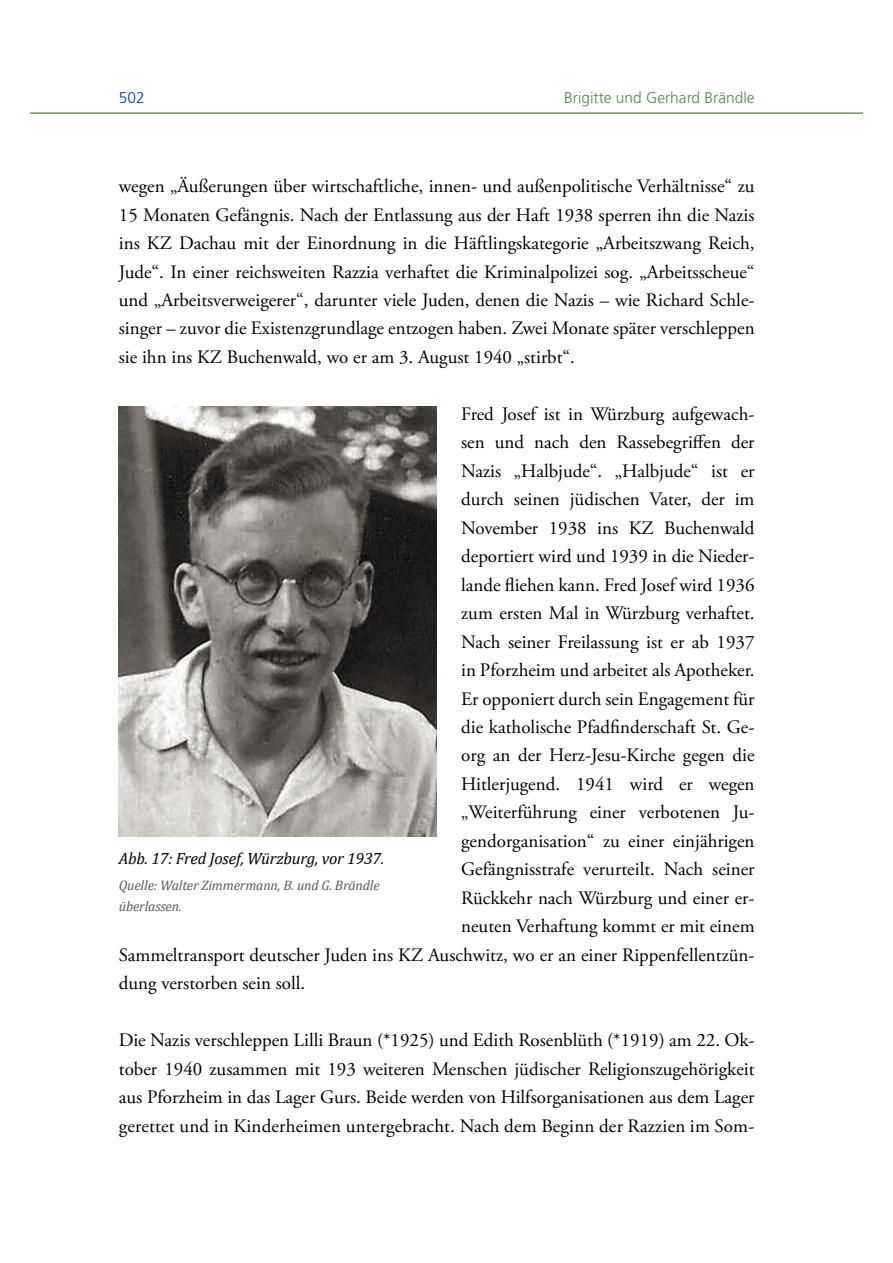
<style>
.page{position:relative;width:893px;height:1263px;background:#fff}
.page>*{position:absolute;margin:0;border:0;box-sizing:border-box;transform-origin:0 0}
.t1{font:18.9px/28.5px "Adobe Garamond Pro";color:#000;text-align:justify}
.t2{font:italic 16.35px "Cambria";letter-spacing:-.01em;color:#000}
.t3{font:300 15.6px "Frutiger";color:#59854e}
.t4{font:300 15.6px "Frutiger";color:#004290}
.t5{font:italic 13.8px/20.7px "Cambria";letter-spacing:-.01em;color:#5a5b5e}
</style>
<div class="page">
<hr style="left:31px;top:112px;width:831px;height:2px;background:#59854e">
<img style="left:119px;top:406px;width:318px;height:431px">
<p class="t4" style="left:119px;top:89px;width:27px">502</p>
<p class="t3" style="left:564px;top:89px;width:192px">Brigitte und Gerhard Brändle</p>
<p class="t1" style="left:119px;top:173px;width:637px">wegen „Äußerungen über wirtschaftliche, innen- und außenpolitische Verhältnisse“ zu 15 Monaten Gefängnis. Nach der Entlassung aus der Haft 1938 sperren ihn die Nazis ins KZ Dachau mit der Einordnung in die Häftlingskategorie „Arbeitszwang Reich, Jude“. In einer reichsweiten Razzia verhaftet die Kriminalpolizei sog. „Arbeitsscheue“ und „Arbeitsverweigerer“, darunter viele Juden, denen die Nazis – wie Richard Schle&shy;singer – zuvor die Existenzgrundlage entzogen haben. Zwei Monate später verschleppen sie ihn ins KZ Buchenwald, wo er am 3. August 1940 „stirbt“.</p>
<p class="t1" style="left:461px;top:400px;width:295px">Fred Josef ist in Würzburg aufgewach-</p>
<p class="t1" style="left:461px;top:429px;width:295px">sen und nach den Rassebegriffen der</p>
<p class="t1" style="left:461px;top:457px;width:295px">Nazis „Halbjude“. „Halbjude“ ist er</p>
<p class="t1" style="left:461px;top:486px;width:295px">durch seinen jüdischen Vater, der im</p>
<p class="t1" style="left:461px;top:514px;width:295px">November 1938 ins KZ Buchenwald</p>
<p class="t1" style="left:461px;top:543px;width:295px">deportiert wird und 1939 in die Nieder-</p>
<p class="t1" style="left:461px;top:571px;width:295px">lande fliehen kann. Fred Josef wird 1936</p>
<p class="t1" style="left:461px;top:600px;width:295px">zum ersten Mal in Würzburg verhaftet.</p>
<p class="t1" style="left:461px;top:628px;width:295px">Nach seiner Freilassung ist er ab 1937</p>
<p class="t1" style="left:461px;top:656px;width:295px">in Pforzheim und arbeitet als Apotheker.</p>
<p class="t1" style="left:461px;top:685px;width:295px">Er opponiert durch sein Engagement für</p>
<p class="t1" style="left:461px;top:713px;width:295px">die katholische Pfadfinderschaft St. Ge-</p>
<p class="t1" style="left:461px;top:742px;width:295px">org an der Herz-Jesu-Kirche gegen die</p>
<p class="t1" style="left:461px;top:770px;width:295px">Hitlerjugend. 1941 wird er wegen</p>
<p class="t1" style="left:461px;top:799px;width:295px">„Weiterführung einer verbotenen Ju-</p>
<p class="t1" style="left:461px;top:827px;width:295px">gendorganisation“ zu einer einjährigen</p>
<p class="t1" style="left:461px;top:856px;width:295px">Gefängnisstrafe verurteilt. Nach seiner</p>
<p class="t1" style="left:461px;top:884px;width:295px">Rückkehr nach Würzburg und einer er-</p>
<p class="t1" style="left:461px;top:913px;width:295px">neuten Verhaftung kommt er mit einem</p>
<p class="t1" style="left:119px;top:941px;width:637px">Sammeltransport deutscher Juden ins KZ Auschwitz, wo er an einer Rippenfellentzün-</p>
<p class="t1" style="left:119px;top:970px;width:188px">dung verstorben sein soll.</p>
<p class="t1" style="left:119px;top:1026px;width:637px">Die Nazis verschleppen Lilli Braun (*1925) und Edith Rosenblüth (*1919) am 22. Ok&shy;tober 1940 zusammen mit 193 weiteren Menschen jüdischer Religionszugehörigkeit aus Pforzheim in das Lager Gurs. Beide werden von Hilfsorganisationen aus dem Lager gerettet und in Kinderheimen untergebracht. Nach dem Beginn der Razzien im Som-</p>
<p class="t2" style="left:119px;top:847px;width:267px">Abb. 17: Fred Josef, Würzburg, vor 1937.</p>
<p class="t5" style="left:119px;top:874px;width:262px">Quelle: Walter Zimmermann, B. und G. Brändle überlassen.</p>
</div>
